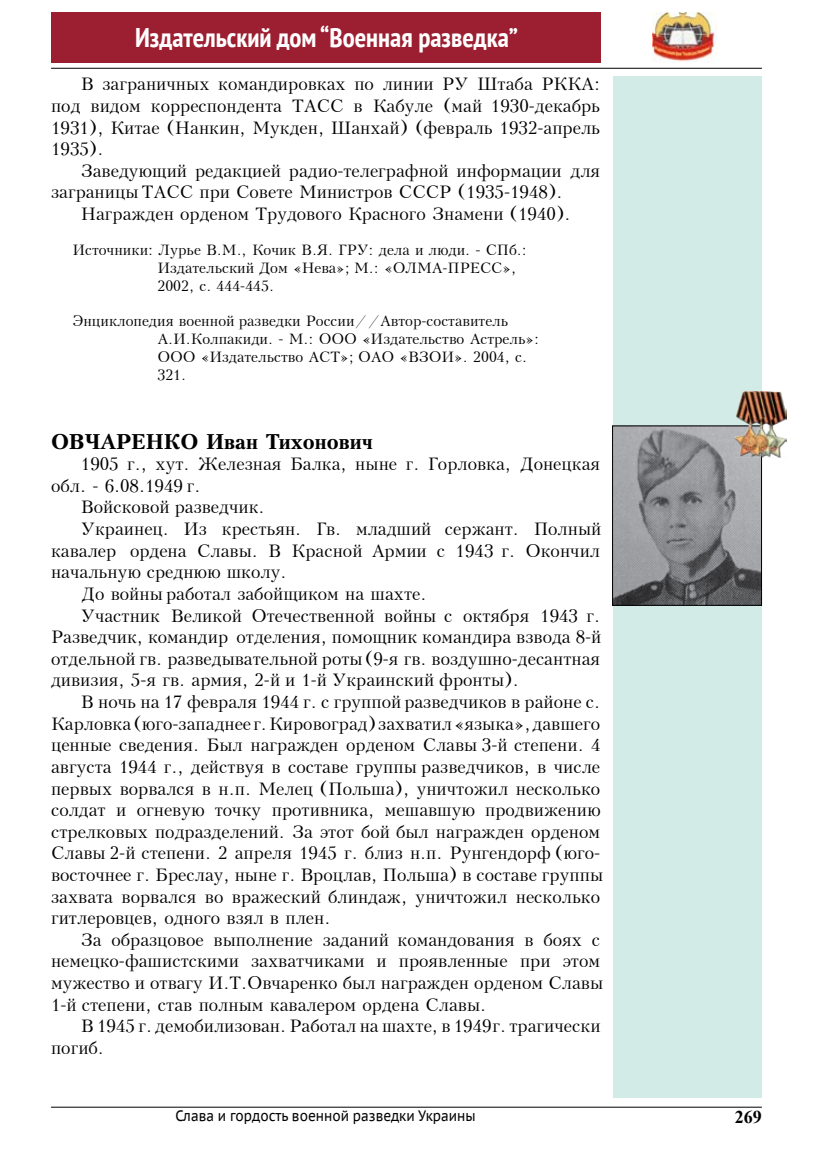
<style>
.page{position:relative;width:813px;height:1149px;background:#fff}
.page>*{position:absolute;margin:0;border:0;box-sizing:border-box;transform-origin:0 0}
.t1{font:700 condensed 27px "PT Sans";color:#fff}
.t2{font:700 21px "Peterburg";color:#000}
.t3{font:18px/21.6px "Peterburg";color:#000;text-align:justify}
.t4{font:700 18px "Times New Roman";color:#000}
.t5{font:15px/18px "Peterburg";color:#000}
.t6{font:15px "PT Sans Caption";color:#000;scale:.88 1}
</style>
<div class="page">
<div style="left:612px;top:77px;width:149px;height:1020px;background:#d2ebe6"></div>
<hr style="left:51px;top:1106px;width:710px;height:1px;background:#000">
<div style="left:51px;top:13px;width:549px;height:50px;background:#9c1f31"></div>
<img style="left:652px;top:13px;width:64px;height:50px">
<hr style="left:51px;top:68px;width:710px;height:1px;background:#000">
<img style="left:614px;top:427px;width:145px;height:176px">
<div style="left:612px;top:425px;width:149px;height:180px;border:1px solid #000"></div>
<img style="left:735px;top:391px;width:51px;height:66px">
<h1 class="t1" style="left:135px;top:20px;width:384px">Издательский дом “Военная разведка”</h1>
<p class="t3" style="left:51px;top:73px;width:550px;text-indent:30px">В заграничных командировках по линии РУ Штаба РККА: под видом корреспондента ТАСС в Кабуле (май 1930-декабрь 1931), Китае (Нанкин, Мукден, Шанхай) (февраль 1932-апрель 1935).</p>
<p class="t3" style="left:81px;top:160px;width:520px">Заведующий редакцией радио-телеграфной информации для</p>
<p class="t3" style="left:51px;top:181px;width:512px">заграницы ТАСС при Совете Министров СССР (1935-1948).</p>
<p class="t3" style="left:81px;top:203px;width:491px">Награжден орденом Трудового Красного Знамени (1940).</p>
<p class="t5" style="left:157px;top:241px;width:370px;text-indent:-85px">Источники: Лурье В.М., Кочик В.Я. ГРУ: дела и люди. - СПб.:<br>Издательский Дом «Нева»; М.: «ОЛМА-ПРЕСС»,<br>2002, с. 444-445.</p>
<p class="t5" style="left:157px;top:312px;width:383px;text-indent:-85px">Энциклопедия военной разведки России//Автор-составитель А.И.Колпакиди. - М.: ООО «Издательство Астрель»:<br>ООО «Издательство АСТ»; ОАО «ВЗОИ». 2004, с.<br>321.</p>
<p class="t2" style="left:51px;top:428px;width:323px">ОВЧАРЕНКО Иван Тихонович</p>
<p class="t3" style="left:81px;top:453px;width:520px">1905 г., хут. Железная Балка, ныне г. Горловка, Донецкая</p>
<p class="t3" style="left:51px;top:475px;width:151px">обл. - 6.08.1949 г.</p>
<p class="t3" style="left:81px;top:496px;width:185px">Войсковой разведчик.</p>
<p class="t3" style="left:81px;top:518px;width:522px">Украинец. Из крестьян. Гв. младший сержант. Полный</p>
<p class="t3" style="left:51px;top:539px;width:550px">кавалер ордена Славы. В Красной Армии с 1943 г. Окончил</p>
<p class="t3" style="left:51px;top:561px;width:237px">начальную среднюю школу.</p>
<p class="t3" style="left:81px;top:583px;width:347px">До войны работал забойщиком на шахте.</p>
<p class="t3" style="left:81px;top:604px;width:520px">Участник Великой Отечественной войны с октября 1943 г.</p>
<p class="t3" style="left:51px;top:626px;width:551px">Разведчик, командир отделения, помощник командира взвода 8-й</p>
<p class="t3" style="left:51px;top:647px;width:550px">отдельной гв. разведывательной роты (9-я гв. воздушно-десантная</p>
<p class="t3" style="left:51px;top:669px;width:469px">дивизия, 5-я гв. армия, 2-й и 1-й Украинский фронты).</p>
<p class="t3" style="left:81px;top:691px;width:520px">В ночь на 17 февраля 1944 г. с группой разведчиков в районе с.</p>
<p class="t3" style="left:51px;top:712px;width:550px">Карловка (юго-западнее г. Кировоград) захватил «языка», давшего</p>
<p class="t3" style="left:51px;top:734px;width:551px">ценные сведения. Был награжден орденом Славы 3-й степени. 4</p>
<p class="t3" style="left:51px;top:755px;width:550px">августа 1944 г., действуя в составе группы разведчиков, в числе</p>
<p class="t3" style="left:51px;top:777px;width:550px">первых ворвался в н.п. Мелец (Польша), уничтожил несколько</p>
<p class="t3" style="left:51px;top:799px;width:551px">солдат и огневую точку противника, мешавшую продвижению</p>
<p class="t3" style="left:51px;top:820px;width:550px">стрелковых подразделений. За этот бой был награжден орденом</p>
<p class="t3" style="left:51px;top:842px;width:550px">Славы 2-й степени. 2 апреля 1945 г. близ н.п. Рунгендорф (юго-</p>
<p class="t3" style="left:51px;top:863px;width:553px">восточнее г. Бреслау, ныне г. Вроцлав, Польша) в составе группы</p>
<p class="t3" style="left:51px;top:885px;width:550px">захвата ворвался во вражеский блиндаж, уничтожил несколько</p>
<p class="t3" style="left:51px;top:907px;width:280px">гитлеровцев, одного взял в плен.</p>
<p class="t3" style="left:81px;top:928px;width:520px">За образцовое выполнение заданий командования в боях с</p>
<p class="t3" style="left:51px;top:950px;width:550px">немецко-фашистскими захватчиками и проявленные при этом</p>
<p class="t3" style="left:51px;top:971px;width:553px">мужество и отвагу И.Т.Овчаренко был награжден орденом Славы</p>
<p class="t3" style="left:51px;top:993px;width:436px">1-й степени, став полным кавалером ордена Славы.</p>
<p class="t3" style="left:81px;top:1015px;width:521px">В 1945 г. демобилизован. Работал на шахте, в 1949 г. трагически</p>
<p class="t3" style="left:51px;top:1036px;width:54px">погиб.</p>
<p class="t6" style="left:175px;top:1105px;width:342px">Слава и гордость военной разведки Украины</p>
<p class="t4" style="left:734px;top:1103px;width:28px">269</p>
</div>
